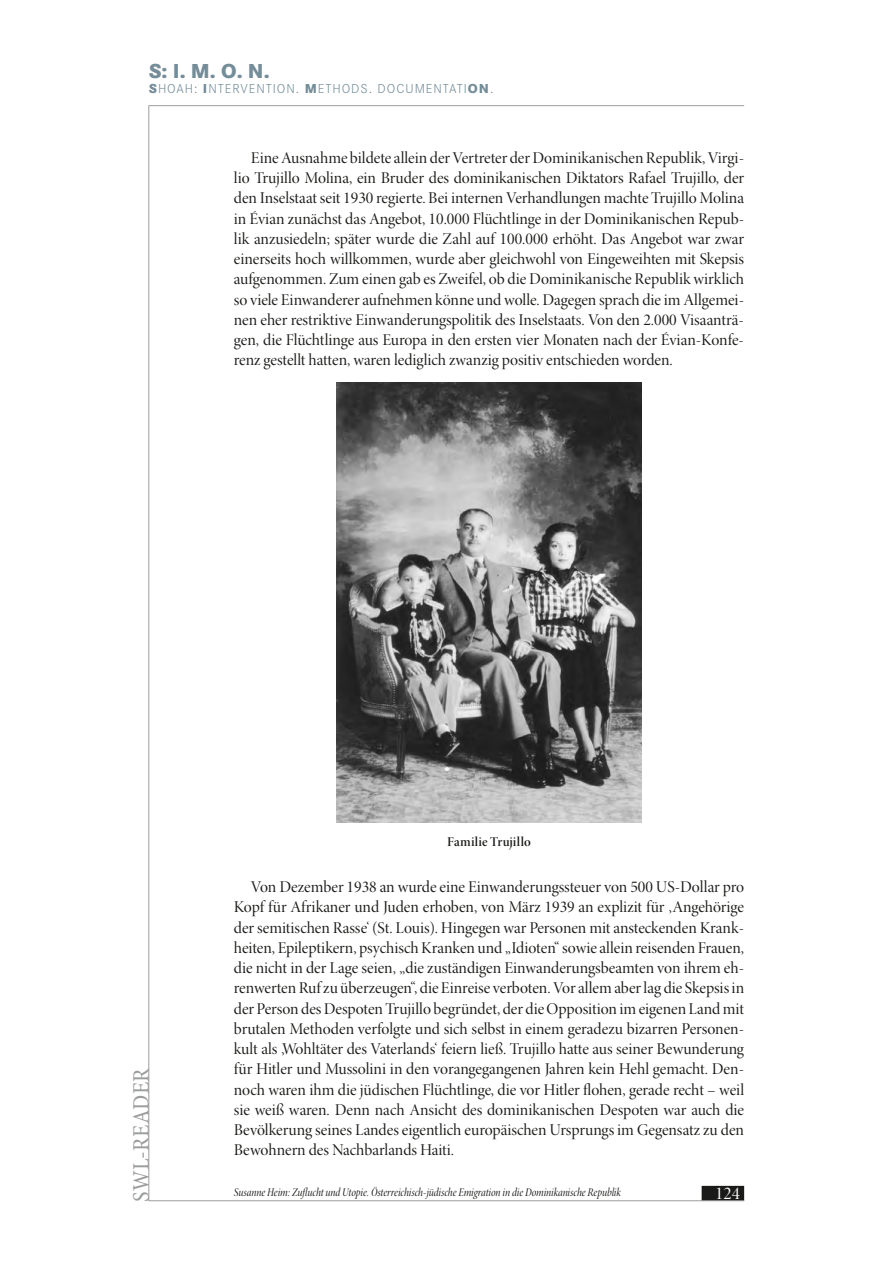
<style>
.page{position:relative;width:893px;height:1263px;background:#fff}
.page>*{position:absolute;margin:0;border:0;box-sizing:border-box;transform-origin:0 0}
.t1{font:condensed 24px "Minion Pro";letter-spacing:.01em;color:#9c9d9d}
.t2{font:800 21px "Corporate S";color:#748d99}
.t3{font:18px "Minion Pro Disp";color:#fff}
.t4{font:16.5px/20.2px "Minion Pro Disp";color:#1a1a18;text-align:justify}
.t5{font:300 13.5px "Corporate S";letter-spacing:.07em;color:#748d99}
.t6{font:13.5px "Minion Pro Semibold Disp";letter-spacing:.02em;color:#1a1a18}
.t7{font:12px "Minion Pro Cn It Disp";color:#1a1a18}
.s1{font-weight:800}
</style>
<div class="page">
<div style="left:702px;top:1186px;width:42px;height:15px;background:#1a1a18"></div>
<hr style="left:149px;top:1200px;width:595px;height:1px;background:#9c9d9d">
<hr style="left:149px;top:105px;width:595px;height:1px;background:#9c9d9d">
<hr style="left:149px;top:105px;width:1px;height:1096px;background:#9c9d9d">
<img style="left:337px;top:383px;width:304px;height:439px">
<p class="t2" style="left:149px;top:58px;width:122px">S: I. M. O. N.</p>
<p class="t5" style="left:149px;top:81px;width:346px"><span class="s1">S</span>HOAH: <span class="s1">I</span>NTERVENTION. <span class="s1">M</span>ETHODS. DOCUMENTATI<span class="s1">ON</span>.</p>
<p class="t4" style="left:234px;top:148px;width:512px;text-indent:17px">Eine Ausnahme bildete allein der Vertreter der Dominikanischen Republik, Virgi&shy;lio Trujillo Molina, ein Bruder des dominikanischen Diktators Rafael Trujillo, der den Inselstaat seit 1930 regierte. Bei internen Verhandlungen machte Trujillo Molina in Évian zunächst das Angebot, 10.000 Flüchtlinge in der Dominikanischen Repub&shy;lik anzusiedeln; später wurde die Zahl auf 100.000 erhöht. Das Angebot war zwar einerseits hoch willkommen, wurde aber gleichwohl von Eingeweihten mit Skepsis aufgenommen. Zum einen gab es Zweifel, ob die Dominikanische Republik wirklich so viele Einwanderer aufnehmen könne und wolle. Dagegen sprach die im Allgemei&shy;nen eher restriktive Einwanderungspolitik des Inselstaats. Von den 2.000 Visaanträ&shy;gen, die Flüchtlinge aus Europa in den ersten vier Monaten nach der Évian-Konfe&shy;renz gestellt hatten, waren lediglich zwanzig positiv entschieden worden.</p>
<h1 class="t1" style="left:127px;top:1202px;width:135px;rotate:-90deg">SWL-READER</h1>
<p class="t6" style="left:447px;top:833px;width:85px">Familie Trujillo</p>
<p class="t4" style="left:234px;top:877px;width:512px;text-indent:17px">Von Dezember 1938 an wurde eine Einwanderungssteuer von 500 US-Dollar pro Kopf für Afrikaner und Juden erhoben, von März 1939 an explizit für ‚Angehörige der semitischen Rasse‘ (St. Louis). Hingegen war Personen mit ansteckenden Krank&shy;heiten, Epileptikern, psychisch Kranken und „Idioten“ sowie allein reisenden Frauen, die nicht in der Lage seien, „die zuständigen Einwanderungsbeamten von ihrem eh&shy;renwerten Ruf zu überzeugen“, die Einreise verboten. Vor allem aber lag die Skepsis in der Person des Despoten Trujillo begründet, der die Opposition im eigenen Land mit brutalen Methoden verfolgte und sich selbst in einem geradezu bizarren Personen&shy;kult als ‚Wohltäter des Vaterlands‘ feiern ließ. Trujillo hatte aus seiner Bewunderung für Hitler und Mussolini in den vorangegangenen Jahren kein Hehl gemacht. Den&shy;noch waren ihm die jüdischen Flüchtlinge, die vor Hitler flohen, gerade recht – weil sie weiß waren. Denn nach Ansicht des dominikanischen Despoten war auch die Bevölkerung seines Landes eigentlich europäischen Ursprungs im Gegensatz zu den Bewohnern des Nachbarlands Haiti.</p>
<p class="t7" style="left:234px;top:1185px;width:389px">Susanne Heim: Zuflucht und Utopie. Österreichisch-jüdische Emigration in die Dominikanische Republik</p>
<p class="t3" style="left:715px;top:1182px;width:26px">124</p>
</div>
